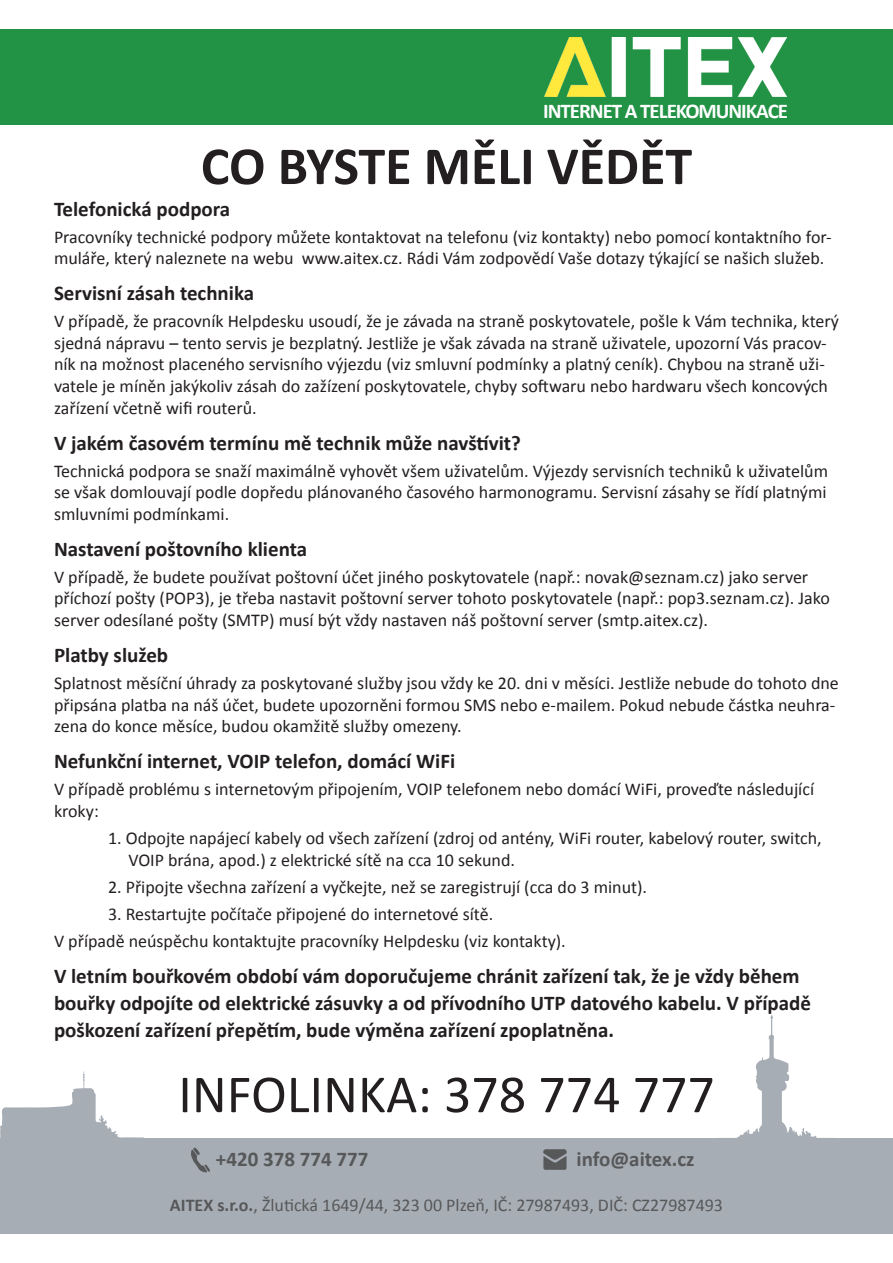
<style>
.page{position:relative;width:893px;height:1263px;background:#fff}
.page>*{position:absolute;margin:0;border:0;box-sizing:border-box;transform-origin:0 0}
.t1{font:54px "Calibri";color:#231f20}
.t2{font:700 54px "Calibri";color:#231f20}
.t3{font:700 21px/27px "Calibri";color:#231f20}
.t4{font:700 21px "Calibri";color:#57585a}
.t5{font:700 21px "Calibri";letter-spacing:-.05em;color:#fff}
.t6{font:18px/21.6px "Calibri";color:#231f20}
.t7{font:18px "Calibri";color:#57585a}
.s1{font-weight:700}
</style>
<div class="page">
<svg style="left:736px;top:1015px;width:81px;height:123px"></svg>
<svg style="left:0;top:1071px;width:144px;height:67px"></svg>
<div style="left:0;top:1138px;width:893px;height:96px;background:#a7adb4"></div>
<svg style="left:191px;top:1147px;width:19px;height:25px"></svg>
<svg style="left:543px;top:1149px;width:24px;height:21px"></svg>
<div style="left:0;top:29px;width:893px;height:95px;background:#229244"></div>
<img style="left:545px;top:38px;width:241px;height:58px">
<p class="t5" style="left:543px;top:98px;width:246px">INTERNET A TELEKOMUNIKACE</p>
<p class="t2" style="left:201px;top:132px;width:493px">CO BYSTE MĚLI VĚDĚT</p>
<p class="t3" style="left:54px;top:195px;width:178px">Telefonická podpora</p>
<p class="t6" style="left:54px;top:226px;width:779px">Pracovníky technické podpory můžete kontaktovat na telefonu (viz kontakty) nebo pomocí kontaktního for&shy;muláře, který naleznete na webu www.aitex.cz. Rádi Vám zodpovědí Vaše dotazy týkající se našich služeb.</p>
<p class="t3" style="left:54px;top:280px;width:202px">Servisní zásah technika</p>
<p class="t6" style="left:54px;top:310px;width:786px">V případě, že pracovník Helpdesku usoudí, že je závada na straně poskytovatele, pošle k Vám technika, který sjedná nápravu – tento servis je bezplatný. Jestliže je však závada na straně uživatele, upozorní Vás pracov&shy;ník na možnost placeného servisního výjezdu (viz smluvní podmínky a platný ceník). Chybou na straně uži&shy;vatele je míněn jakýkoliv zásah do zažízení poskytovatele, chyby softwaru nebo hardwaru všech koncových zařízení včetně wifi routerů.</p>
<p class="t3" style="left:54px;top:429px;width:468px">V jakém časovém termínu mě technik může navštívit?</p>
<p class="t6" style="left:54px;top:460px;width:776px;text-align:justify">Technická podpora se snaží maximálně vyhovět všem uživatelům. Výjezdy servisních techniků k uživatelům se však domlouvají podle dopředu plánovaného časového harmonogramu. Servisní zásahy se řídí platnými smluvními podmínkami.</p>
<p class="t3" style="left:54px;top:535px;width:255px">Nastavení poštovního klienta</p>
<p class="t6" style="left:54px;top:566px;width:777px">V případě, že budete používat poštovní účet jiného poskytovatele (např.: novak@seznam.cz) jako server příchozí pošty (POP3), je třeba nastavit poštovní server tohoto poskytovatele (např.: pop3.seznam.cz). Jako server odesílané pošty (SMTP) musí být vždy nastaven náš poštovní server (smtp.aitex.cz).</p>
<p class="t3" style="left:54px;top:642px;width:116px">Platby služeb</p>
<p class="t6" style="left:54px;top:672px;width:786px">Splatnost měsíční úhrady za poskytované služby jsou vždy ke 20. dni v měsíci. Jestliže nebude do tohoto dne připsána platba na náš účet, budete upozorněni formou SMS nebo e-mailem. Pokud nebude částka neuhra&shy;zena do konce měsíce, budou okamžitě služby omezeny.</p>
<p class="t3" style="left:54px;top:748px;width:403px">Nefunkční internet, VOIP telefon, domácí WiFi</p>
<p class="t6" style="left:54px;top:778px;width:762px">V případě problému s internetovým připojením, VOIP telefonem nebo domácí WiFi, proveďte následující kroky:</p>
<p class="t6" style="left:128px;top:827px;width:695px;text-indent:-20px">1. Odpojte napájecí kabely od všech zařízení (zdroj od antény, WiFi router, kabelový router, switch,<br>VOIP brána, apod.) z elektrické sítě na cca 10 sekund.</p>
<p class="t6" style="left:108px;top:876px;width:541px">2. Připojte všechna zařízení a vyčkejte, než se zaregistrují (cca do 3 minut).</p>
<p class="t6" style="left:108px;top:903px;width:387px">3. Restartujte počítače připojené do internetové sítě.</p>
<p class="t6" style="left:54px;top:930px;width:513px">V případě neúspěchu kontaktujte pracovníky Helpdesku (viz kontakty).</p>
<p class="t3" style="left:54px;top:962px;width:759px">V letním bouřkovém období vám doporučujeme chránit zařízení tak, že je vždy během bouřky odpojíte od elektrické zásuvky a od přívodního UTP datového kabelu. V případě poškození zařízení přepětím, bude výměna zařízení zpoplatněna.</p>
<p class="t1" style="left:178px;top:1060px;width:538px">INFOLINKA: 378 774 777</p>
<p class="t4" style="left:216px;top:1145px;width:154px">+420 378 774 777</p>
<p class="t4" style="left:576px;top:1145px;width:119px">info@aitex.cz</p>
<p class="t7" style="left:170px;top:1193px;width:555px"><span class="s1">AITEX s.r.o.</span>, Žlutická 1649/44, 323 00 Plzeň, IČ: 27987493, DIČ: CZ27987493</p>
</div>
